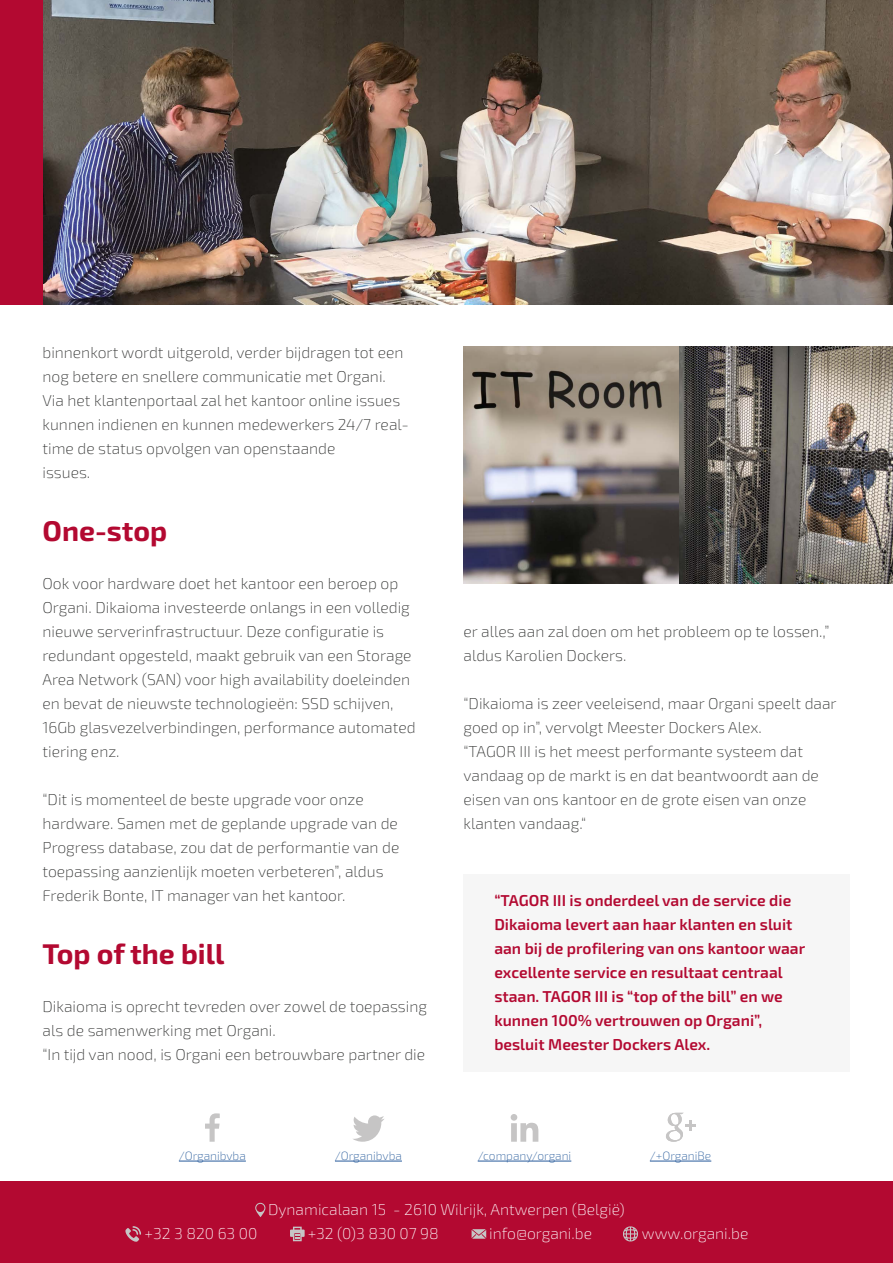
<style>
.page{position:relative;width:893px;height:1263px;background:#fff}
.page>*{position:absolute;margin:0;border:0;box-sizing:border-box;transform-origin:0 0}
.t1{font:700 28.5px "Exo 2";color:#b30931}
.t2{font:200 15.75px/24px "Exo 2";color:#2e2f2e}
.t3{font:600 15.75px/24px "Exo 2";color:#b30931}
.t4{font:200 15.75px "Exo 2";color:#fff}
.t5{font:200 12px "Exo 2";color:#275b9b}
</style>
<div class="page">
<div style="left:0;top:1181px;width:893px;height:82px;background:#b30931"></div>
<svg style="left:255px;top:1203px;width:10px;height:14px"></svg>
<svg style="left:125px;top:1226px;width:16px;height:16px"></svg>
<svg style="left:290px;top:1226px;width:15px;height:15px"></svg>
<svg style="left:472px;top:1229px;width:14px;height:10px"></svg>
<svg style="left:623px;top:1226px;width:15px;height:15px"></svg>
<svg style="left:353px;top:1115px;width:31px;height:27px"></svg>
<svg style="left:511px;top:1114px;width:27px;height:28px"></svg>
<svg style="left:666px;top:1113px;width:29px;height:29px"></svg>
<hr style="left:478px;top:1161px;width:93px;height:1px;background:#275b9b">
<hr style="left:335px;top:1161px;width:67px;height:1px;background:#275b9b">
<hr style="left:179px;top:1161px;width:67px;height:1px;background:#275b9b">
<hr style="left:650px;top:1161px;width:61px;height:1px;background:#275b9b">
<svg style="left:205px;top:1113px;width:15px;height:29px"></svg>
<img style="left:43px;top:0;width:850px;height:304px">
<div style="left:0;top:0;width:43px;height:304px;background:#b30931"></div>
<div style="left:463px;top:874px;width:387px;height:197px;background:#f6f6f6"></div>
<img style="left:463px;top:347px;width:430px;height:236px">
<p class="t2" style="left:43px;top:340px;width:368px">binnenkort wordt uitgerold, verder bijdragen tot een nog betere en snellere communicatie met Organi.<br>Via het klantenportaal zal het kantoor online issues kunnen indienen en kunnen medewerkers 24/7 real&shy;time de status opvolgen van openstaande<br>issues.</p>
<h1 class="t1" style="left:43px;top:514px;width:126px">One-stop</h1>
<p class="t2" style="left:43px;top:571px;width:375px">Ook voor hardware doet het kantoor een beroep op Organi. Dikaioma investeerde onlangs in een volledig nieuwe serverinfrastructuur. Deze configuratie is redundant opgesteld, maakt gebruik van een Storage Area Network (SAN) voor high availability doeleinden en bevat de nieuwste technologieën: SSD schijven, 16Gb glasvezelverbindingen, performance automated tiering enz.</p>
<p class="t2" style="left:43px;top:787px;width:358px">“Dit is momenteel de beste upgrade voor onze hardware. Samen met de geplande upgrade van de Progress database, zou dat de performantie van de toepassing aanzienlijk moeten verbeteren”, aldus Frederik Bonte, IT manager van het kantoor.</p>
<h1 class="t1" style="left:43px;top:937px;width:183px">Top of the bill</h1>
<p class="t2" style="left:43px;top:994px;width:386px">Dikaioma is oprecht tevreden over zowel de toepassing als de samenwerking met Organi.<br>“In tijd van nood, is Organi een betrouwbare partner die</p>
<p class="t2" style="left:463px;top:619px;width:367px">er alles aan zal doen om het probleem op te lossen.,” aldus Karolien Dockers.</p>
<p class="t2" style="left:463px;top:691px;width:375px">“Dikaioma is zeer veeleisend, maar Organi speelt daar goed op in”, vervolgt Meester Dockers Alex.<br>“TAGOR III is het meest performante systeem dat vandaag op de markt is en dat beantwoordt aan de eisen van ons kantoor en de grote eisen van onze klanten vandaag.“</p>
<p class="t3" style="left:494px;top:889px;width:312px">“TAGOR III is onderdeel van de service die Dikaioma levert aan haar klanten en sluit aan bij de profilering van ons kantoor waar excellente service en resultaat centraal staan. TAGOR III is “top of the bill” en we kunnen 100% vertrouwen op Organi”, besluit Meester Dockers Alex.</p>
<p class="t5" style="left:179px;top:1149px;width:68px">/Organibvba</p>
<p class="t5" style="left:335px;top:1149px;width:68px">/Organibvba</p>
<p class="t5" style="left:478px;top:1149px;width:95px">/company/organi</p>
<p class="t5" style="left:650px;top:1149px;width:63px">/+OrganiBe</p>
<p class="t4" style="left:268px;top:1201px;width:358px">Dynamicalaan 15 - 2610 Wilrijk, Antwerpen (België)</p>
<p class="t4" style="left:145px;top:1225px;width:114px">+32 3 820 63 00</p>
<p class="t4" style="left:308px;top:1225px;width:133px">+32 (0)3 830 07 98</p>
<p class="t4" style="left:489px;top:1225px;width:104px">info@organi.be</p>
<p class="t4" style="left:642px;top:1225px;width:108px">www.organi.be</p>
</div>
